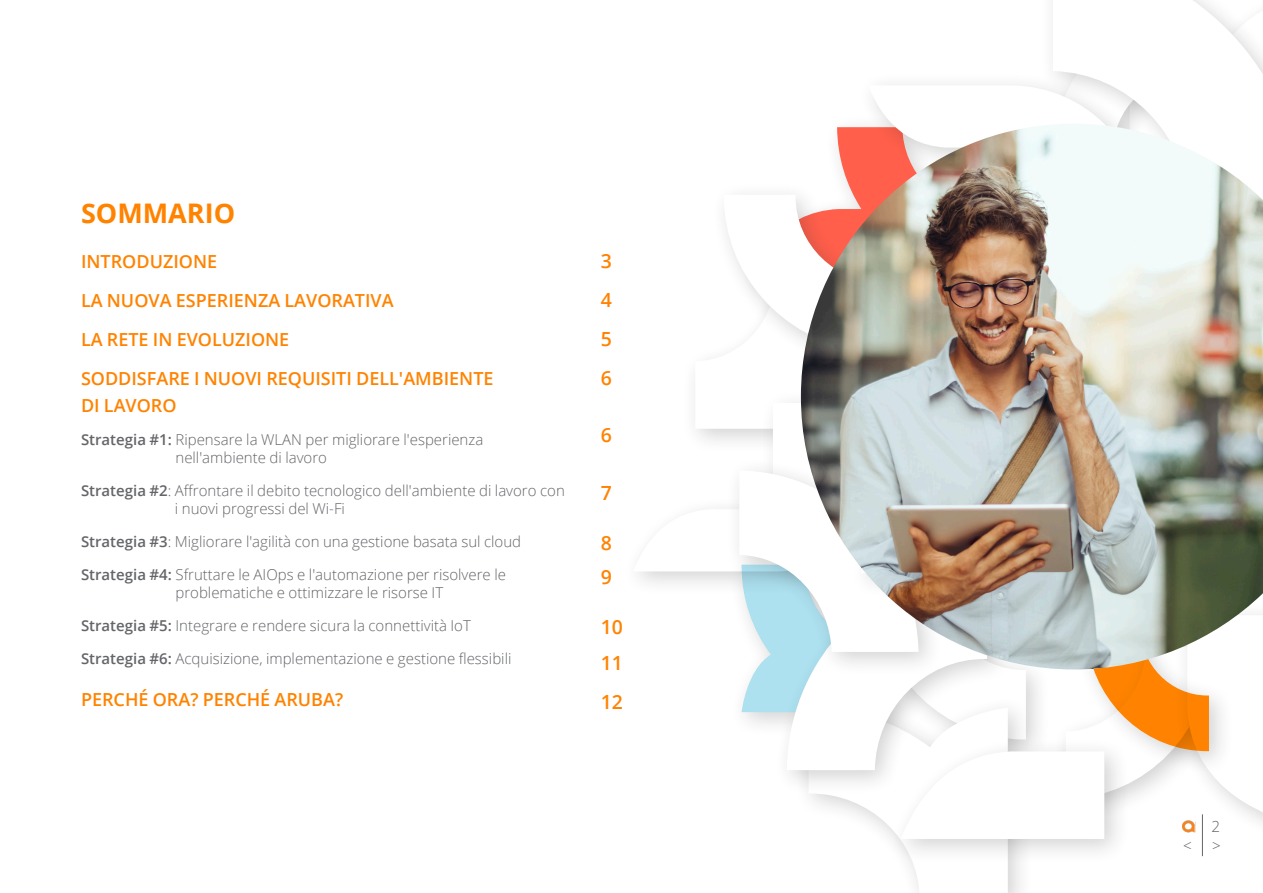
<style>
.page{position:relative;width:1263px;height:893px;background:#fff}
.page>*{position:absolute;margin:0;border:0;box-sizing:border-box;transform-origin:0 0}
.pg_2{font:700 27px "Open Sans";color:#ff8300}
.toc_text{font:600 19.5px/34.5px "Open Sans";color:#ff8300}
.text{font:600 19.5px "Open Sans";color:#ff8300}
.toc_1{font:600 19.5px "Open Sans";color:#ff8300}
.toc_1-2{font:600 18px/27px "Open Sans";color:#ff8300}
.text-2{font:600 18px "Open Sans";color:#ff8300}
.toc_text-2{font:300 15.15px "Open Sans";color:#646569}
.toc_text-3{font:300 15px/18px "Open Sans";color:#646569}
.s1{font-weight:600}
</style>
<div class="page">
<svg style="left:638px;top:0;width:625px;height:893px"></svg>
<img style="left:801px;top:124px;width:462px;height:545px">
<p class="pg_2" style="left:81px;top:194px;width:156px">SOMMARIO</p>
<p class="text-2" style="left:81px;top:249px;width:138px">INTRODUZIONE</p>
<p class="text-2" style="left:81px;top:288px;width:314px">LA NUOVA ESPERIENZA LAVORATIVA</p>
<p class="text-2" style="left:81px;top:327px;width:210px">LA RETE IN EVOLUZIONE</p>
<p class="toc_1-2" style="left:81px;top:364px;width:414px">SODDISFARE I NUOVI REQUISITI DELL'AMBIENTE<br>DI LAVORO</p>
<p class="toc_text-3" style="left:175px;top:430px;width:309px;text-indent:-94px"><span class="s1">Strategia #1:</span> Ripensare la WLAN per migliorare l'esperienza nell'ambiente di lavoro</p>
<p class="toc_text-3" style="left:175px;top:481px;width:391px;text-indent:-94px"><span class="s1">Strategia #2</span>: Affrontare il debito tecnologico dell'ambiente di lavoro con i nuovi progressi del Wi-Fi</p>
<p class="toc_text-3" style="left:81px;top:532px;width:442px"><span class="s1">Strategia #3</span>: Migliorare l'agilità con una gestione basata sul cloud</p>
<p class="toc_text-3" style="left:175px;top:565px;width:332px;text-indent:-94px"><span class="s1">Strategia #4:</span> Sfruttare le AIOps e l'automazione per risolvere le problematiche e ottimizzare le risorse IT</p>
<p class="toc_text-3" style="left:81px;top:616px;width:391px"><span class="s1">Strategia #5:</span> Integrare e rendere sicura la connettività IoT</p>
<p class="toc_text-3" style="left:81px;top:649px;width:432px"><span class="s1">Strategia #6:</span> Acquisizione, implementazione e gestione flessibili</p>
<p class="toc_1-2" style="left:81px;top:685px;width:264px">PERCHÉ ORA? PERCHÉ ARUBA?</p>
<p class="text" style="left:601px;top:247px;width:13px">3</p>
<p class="text" style="left:601px;top:286px;width:13px">4</p>
<p class="text" style="left:601px;top:325px;width:13px">5</p>
<p class="toc_1" style="left:601px;top:364px;width:13px">6</p>
<p class="toc_text" style="left:601px;top:417px;width:13px">6</p>
<p class="toc_text" style="left:601px;top:475px;width:13px">7</p>
<p class="toc_text" style="left:601px;top:525px;width:13px">8<br>9</p>
<p class="toc_text" style="left:601px;top:609px;width:24px">10</p>
<p class="toc_text" style="left:601px;top:643px;width:24px;line-height:39px">11<br>12</p>
<p class="toc_text-2" style="left:1211px;top:816px;width:10px">2</p>
<p class="toc_text-2" style="left:1183px;top:835px;width:10px">&lt;</p>
<p class="toc_text-2" style="left:1212px;top:835px;width:10px">&gt;</p>
</div>
